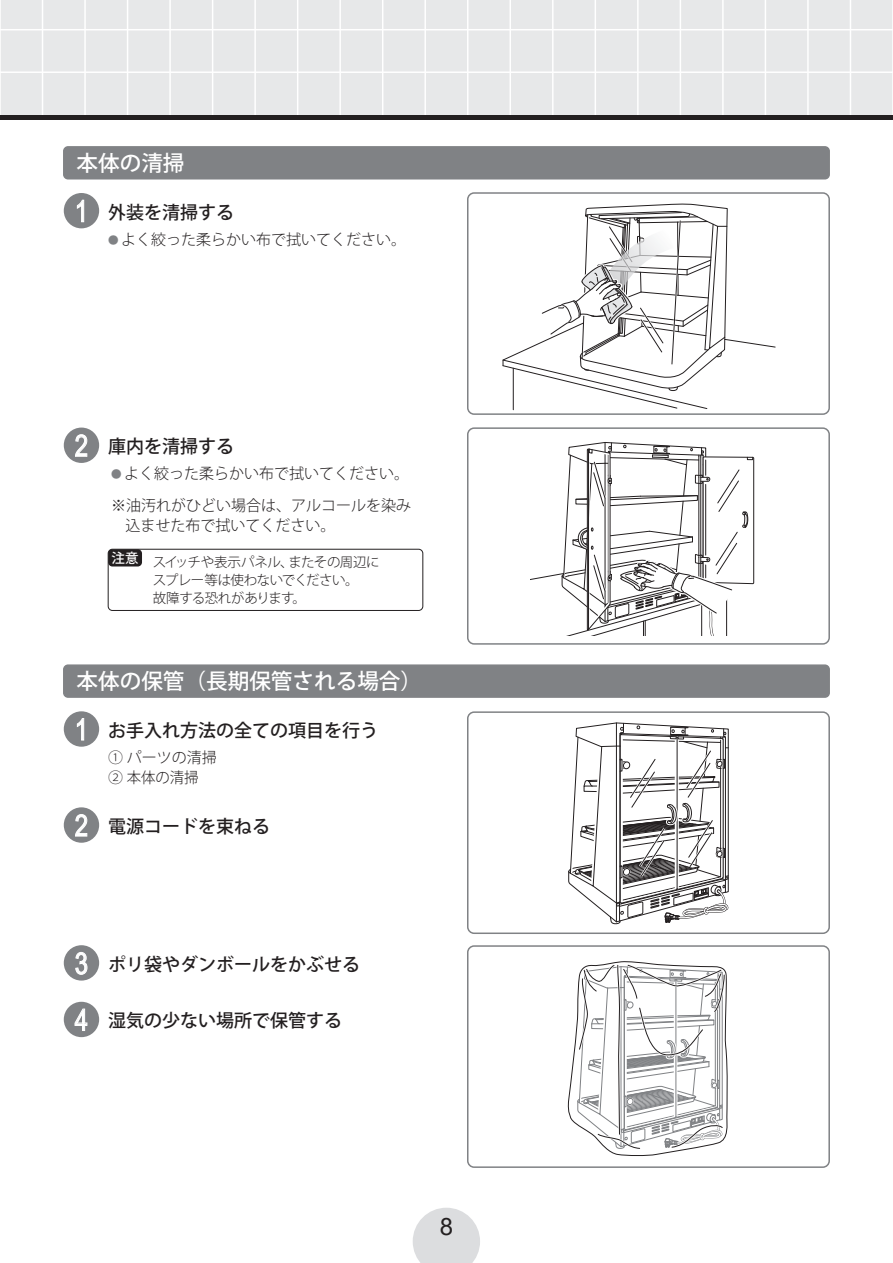
<style>
.page{position:relative;width:893px;height:1263px;background:#fff}
.page>*{position:absolute;margin:0;border:0;box-sizing:border-box;transform-origin:0 0}
.t1{font:24px "Arial";color:#231f20}
.t2{font:500 21.6px "Koz Go Pr 6 N";color:#fff}
.t3{font:500 18.3px "Koz Go Pr 6 N";color:#231f20}
.t4{font:500 18px "Koz Go Pr 6 N";color:#231f20}
.t5{font:300 15.15px/32px "Koz Go Pr 6 N";color:#231f20}
.t6{font:300 15px/19.5px "Koz Go Pr 6 N";color:#231f20}
.t7{font:300 13.5px/18px "Koz Go Pr 6 N";letter-spacing:-.04em;color:#231f20}
.s1{font-family:"Arial";font-weight:400;font-size:30px;color:#fff}
.s2{font-size:10.5px;color:#808285}
.s3{font-size:10.65px;color:#808285}
</style>
<div class="page">
<div style="left:64px;top:147px;width:765px;height:32px;background:#808285;border-radius:4px"></div>
<div style="left:63px;top:146px;width:767px;height:33px;border:2px solid #808285;border-radius:4px"></div>
<svg style="left:413px;top:1208px;width:67px;height:55px"></svg>
<div style="left:64px;top:665px;width:765px;height:32px;background:#808285;border-radius:4px"></div>
<div style="left:63px;top:664px;width:767px;height:34px;border:2px solid #808285;border-radius:4px"></div>
<div style="left:467px;top:711px;width:363px;height:223px;border:2px solid #808285;border-radius:6px"></div>
<div style="left:467px;top:945px;width:363px;height:223px;border:2px solid #808285;border-radius:6px"></div>
<div style="left:467px;top:427px;width:363px;height:218px;border:2px solid #808285;border-radius:6px"></div>
<div style="left:467px;top:192px;width:363px;height:223px;border:2px solid #808285;border-radius:6px"></div>
<svg style="left:568px;top:722px;width:161px;height:203px"></svg>
<svg style="left:567px;top:961px;width:161px;height:195px"></svg>
<hr style="left:513px;top:368px;width:1px;height:42px;background:#231f20">
<svg style="left:531px;top:442px;width:223px;height:194px"></svg>
<svg style="left:502px;top:203px;width:274px;height:206px"></svg>
<div style="left:0;top:0;width:893px;height:119px;background:#e7e8e9"></div>
<hr style="left:0;top:71px;width:893px;height:2px;background:#fff">
<hr style="left:0;top:29px;width:893px;height:1px;background:#fff">
<hr style="left:84px;top:0;width:2px;height:119px;background:#fff">
<hr style="left:42px;top:0;width:1px;height:119px;background:#fff">
<hr style="left:0;top:0;width:1px;height:119px;background:#fff">
<hr style="left:127px;top:0;width:1px;height:119px;background:#fff">
<hr style="left:169px;top:0;width:2px;height:119px;background:#fff">
<hr style="left:212px;top:0;width:1px;height:119px;background:#fff">
<hr style="left:254px;top:0;width:2px;height:119px;background:#fff">
<hr style="left:297px;top:0;width:1px;height:119px;background:#fff">
<hr style="left:339px;top:0;width:2px;height:119px;background:#fff">
<hr style="left:382px;top:0;width:1px;height:119px;background:#fff">
<hr style="left:424px;top:0;width:2px;height:119px;background:#fff">
<hr style="left:467px;top:0;width:1px;height:119px;background:#fff">
<hr style="left:509px;top:0;width:2px;height:119px;background:#fff">
<hr style="left:552px;top:0;width:2px;height:119px;background:#fff">
<hr style="left:595px;top:0;width:1px;height:119px;background:#fff">
<hr style="left:637px;top:0;width:2px;height:119px;background:#fff">
<hr style="left:680px;top:0;width:1px;height:119px;background:#fff">
<hr style="left:722px;top:0;width:2px;height:119px;background:#fff">
<hr style="left:765px;top:0;width:1px;height:119px;background:#fff">
<hr style="left:807px;top:0;width:2px;height:119px;background:#fff">
<hr style="left:850px;top:0;width:1px;height:119px;background:#fff">
<hr style="left:892px;top:0;width:1px;height:119px;background:#fff">
<hr style="left:0;top:115px;width:893px;height:4px;background:#231f20">
<div style="left:64px;top:428px;width:35px;height:35px;background:#808285;border-radius:50%"></div>
<svg style="left:75px;top:434px;width:13px;height:23px"></svg>
<div style="left:64px;top:193px;width:35px;height:35px;background:#808285;border-radius:50%"></div>
<svg style="left:77px;top:199px;width:7px;height:23px"></svg>
<div style="left:64px;top:711px;width:35px;height:36px;background:#808285;border-radius:50%"></div>
<svg style="left:77px;top:718px;width:7px;height:23px"></svg>
<div style="left:64px;top:807px;width:35px;height:36px;background:#808285;border-radius:50%"></div>
<svg style="left:75px;top:814px;width:13px;height:23px"></svg>
<div style="left:64px;top:945px;width:35px;height:35px;background:#808285;border-radius:50%"></div>
<svg style="left:75px;top:952px;width:13px;height:23px"></svg>
<div style="left:64px;top:1002px;width:35px;height:35px;background:#808285;border-radius:50%"></div>
<svg style="left:74px;top:1008px;width:14px;height:23px"></svg>
<div style="left:108px;top:549px;width:34px;height:17px;background:#231f20;border-radius:4px"></div>
<div style="left:108px;top:549px;width:315px;height:62px;border:1px solid #231f20;border-radius:4px"></div>
<p class="t2" style="left:77px;top:151px;width:109px">本体の清掃</p>
<p class="t4" style="left:75px;top:202px;width:161px"><span class="s1">1</span> 外装を清掃する</p>
<p class="t6" style="left:108px;top:230px;width:300px"><span class="s2">●</span> よく絞った柔らかい布で拭いてください。</p>
<p class="t3" style="left:75px;top:436px;width:161px"><span class="s1">2</span> 庫内を清掃する</p>
<p class="t5" style="left:111px;top:458px;width:302px"><span class="s3">●</span> よく絞った柔らかい布で拭いてください。※油汚れがひどい場合は、アルコールを染み</p>
<p class="t5" style="left:125px;top:510px;width:211px">込ませた布で拭いてください。</p>
<p class="t7" style="left:153px;top:553px;width:229px;text-indent:-41px"><sup>注意</sup> スイッチや表示パネル、またその周辺にスプレー等は使わないでください。<br>故障する恐れがあります。</p>
<p class="t2" style="left:77px;top:669px;width:347px">本体の保管（長期保管される場合）</p>
<p class="t4" style="left:75px;top:720px;width:305px"><span class="s1">1</span> お手入れ方法の全ての項目を行う</p>
<p class="t6" style="left:108px;top:748px;width:110px">① パーツの清掃<br>② 本体の清掃</p>
<p class="t4" style="left:75px;top:816px;width:197px"><span class="s1">2</span> 電源コードを束ねる</p>
<p class="t4" style="left:75px;top:954px;width:287px"><span class="s1">3</span> ポリ袋やダンボールをかぶせる</p>
<p class="t4" style="left:75px;top:1010px;width:269px"><span class="s1">4</span> 湿気の少ない場所で保管する</p>
<h1 class="t1" style="left:440px;top:1210px;width:15px">8</h1>
</div>
